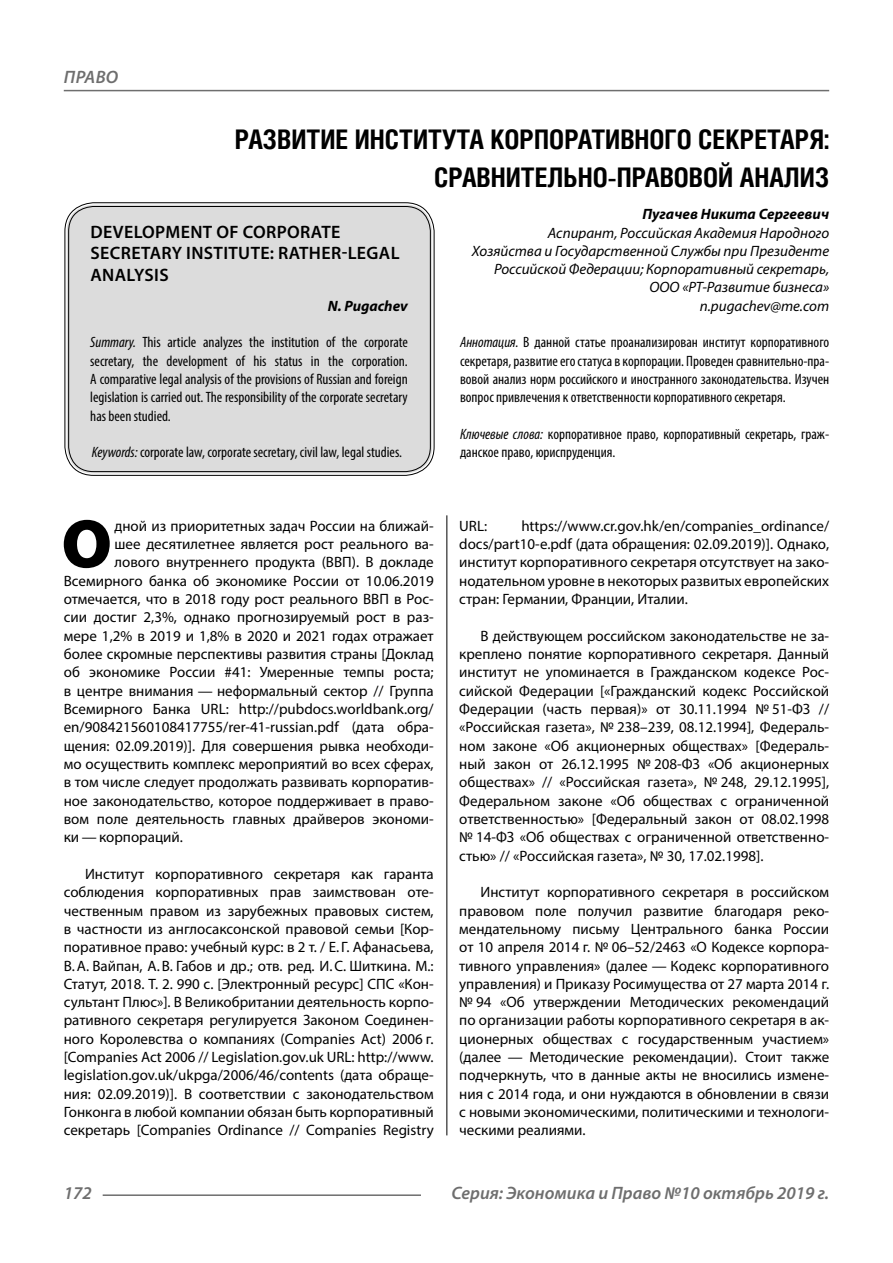
<style>
.page{position:relative;width:893px;height:1263px;background:#fff}
.page>*{position:absolute;margin:0;border:0;box-sizing:border-box;transform-origin:0 0}
.Bukvica{font:900 69.3px "Myriad Pro";color:#000}
.Header{font:700 27px/37.5px "Helios Cond C";color:#000;text-align:right}
.Header-eng{font:600 18px/21.6px "Myriad Pro";letter-spacing:.02em;color:#000}
.t1{font:italic 600 18px "Myriad Pro";color:#6e6e6e}
.Normal{font:15px/18.3px "Myriad Pro";color:#000;text-align:justify}
.Bukvica-2{font:15px "Myriad Pro";color:#000}
.Annotation-rus{font:condensed 15px/18.3px "Myriad Pro";color:#000;text-align:justify}
.Annotation-eng{font:condensed 15px/18.3px "Myriad Pro";color:#000;text-align:justify}
.Author-doc{font:italic 15px/18.3px "Myriad Pro";color:#000;text-align:right}
.Author{font:italic 700 15px "Myriad Pro";color:#000}
.Author-email{font:italic 15px "Myriad Pro";color:#000}
.Author-eng{font:italic 700 15px "Myriad Pro";letter-spacing:-.005em;color:#000}
.s1{font-style:italic}
</style>
<div class="page">
<hr style="left:446px;top:128px;width:1px;height:1007px;background:#000">
<div style="left:43px;top:0;width:786px;height:515px;background:#fff"></div>
<div style="left:67px;top:205px;width:365px;height:268px;background:#dcdcdc;border-radius:27px"></div>
<div style="left:65px;top:202px;width:369px;height:274px;border:1px solid #000;border-radius:29px"></div>
<div style="left:68px;top:206px;width:363px;height:266px;border:1px solid #000;border-radius:25px"></div>
<hr style="left:103px;top:1194px;width:318px;height:2px;background:#6e6e6e">
<hr style="left:64px;top:90px;width:765px;height:1px;background:#6e6e6e">
<p class="t1" style="left:64px;top:66px;width:24px">Право</p>
<p class="Header" style="left:235px;top:120px;width:596px">РАЗВИТИЕ ИНСТИТУТА КОРПОРАТИВНОГО СЕКРЕТАРЯ:<br>СРАВНИТЕЛЬНО-ПРАВОВОЙ АНАЛИЗ</p>
<p class="Author" style="left:642px;top:204px;width:188px">Пугачев Никита Сергеевич</p>
<p class="Author-doc" style="left:472px;top:223px;width:359px">Аспирант, Российская Академия Народного<br>Хозяйства и Государственной Службы при Президенте Российской Федерации; Корпоративный секретарь, ООО «РТ-Развитие бизнеса»</p>
<p class="Author-email" style="left:700px;top:296px;width:131px">n.pugachev@me.com</p>
<p class="Annotation-rus" style="left:460px;top:333px;width:371px"><span class="s1">Аннотация.</span> В данной статье проанализирован институт корпоративного секретаря, развитие его статуса в корпорации. Проведен сравнительно-пра&shy;вовой анализ норм российского и иностранного законодательства. Изучен вопрос привлечения к ответственности корпоративного секретаря.</p>
<p class="Annotation-rus" style="left:460px;top:425px;width:371px"><span class="s1">Ключевые слова:</span> корпоративное право, корпоративный секретарь, граж&shy;данское право, юриспруденция.</p>
<p class="Header-eng" style="left:90px;top:220px;width:311px">DEVELOPMENT OF CORPORATE<br>SECRETARY INSTITUTE: RATHER-LEGAL<br>ANALYSIS</p>
<p class="Author-eng" style="left:328px;top:296px;width:81px">N. Pugachev</p>
<p class="Annotation-eng" style="left:90px;top:333px;width:319px"><span class="s1">Summary.</span> This article analyzes the institution of the corporate secretary, the development of his status in the corporation.<br>A comparative legal analysis of the provisions of Russian and foreign legislation is carried out. The responsibility of the corporate secretary has been studied.</p>
<p class="Annotation-eng" style="left:92px;top:443px;width:312px"><span class="s1">Keywords:</span> corporate law, corporate secretary, civil law, legal studies.</p>
<p class="Bukvica" style="left:61px;top:498px;width:52px">О</p>
<p class="Bukvica-2" style="left:114px;top:516px;width:321px">дной из приоритетных задач России на ближай-</p>
<p class="Bukvica-2" style="left:114px;top:535px;width:321px">шее десятилетнее является рост реального ва-</p>
<p class="Bukvica-2" style="left:114px;top:553px;width:321px">лового внутреннего продукта (ВВП). В докладе</p>
<p class="Bukvica-2" style="left:64px;top:571px;width:371px">Всемирного банка об экономике России от 10.06.2019</p>
<p class="Bukvica-2" style="left:64px;top:590px;width:371px">отмечается, что в 2018 году рост реального ВВП в Рос-</p>
<p class="Bukvica-2" style="left:64px;top:608px;width:371px">сии достиг 2,3%, однако прогнозируемый рост в раз-</p>
<p class="Bukvica-2" style="left:64px;top:626px;width:371px">мере 1,2% в 2019 и 1,8% в 2020 и 2021 годах отражает</p>
<p class="Bukvica-2" style="left:64px;top:645px;width:371px">более скромные перспективы развития страны [Доклад</p>
<p class="Bukvica-2" style="left:64px;top:663px;width:371px">об экономике России #41: Умеренные темпы роста;</p>
<p class="Bukvica-2" style="left:64px;top:681px;width:371px">в центре внимания — неформальный сектор // Группа</p>
<p class="Bukvica-2" style="left:64px;top:700px;width:371px">Всемирного Банка URL: http://pubdocs.worldbank.org/</p>
<p class="Bukvica-2" style="left:64px;top:718px;width:371px">en/908421560108417755/rer‑41-russian.pdf (дата обра-</p>
<p class="Bukvica-2" style="left:64px;top:736px;width:371px">щения: 02.09.2019)]. Для совершения рывка необходи-</p>
<p class="Bukvica-2" style="left:64px;top:755px;width:371px">мо осуществить комплекс мероприятий во всех сферах,</p>
<p class="Bukvica-2" style="left:64px;top:773px;width:371px">в том числе следует продолжать развивать корпоратив-</p>
<p class="Bukvica-2" style="left:64px;top:791px;width:371px">ное законодательство, которое поддерживает в право-</p>
<p class="Bukvica-2" style="left:64px;top:810px;width:371px">вом поле деятельность главных драйверов экономи-</p>
<p class="Bukvica-2" style="left:64px;top:828px;width:121px">ки — корпораций.</p>
<p class="Normal" style="left:64px;top:864px;width:371px;text-indent:21px">Институт корпоративного секретаря как гаранта соблюдения корпоративных прав заимствован оте&shy;чественным правом из зарубежных правовых систем, в частности из англосаксонской правовой семьи [Кор&shy;поративное право: учебный курс: в 2 т. / Е. Г. Афанасьева, В.А. Вайпан, А.В. Габов и др.; отв. ред. И.С. Шиткина. М.:<br>Статут, 2018. Т. 2. 990 с. [Электронный ресурс] СПС «Кон&shy;сультант Плюс»]. В Великобритании деятельность корпо&shy;ративного секретаря регулируется Законом Соединен&shy;ного Королевства о компаниях (Companies Act) 2006 г. [Companies Act 2006 // Legislation.gov.uk URL: http://www. legislation.gov.uk/ukpga/2006/46/contents (дата обраще&shy;ния: 02.09.2019)]. В соответствии с законодательством Гонконга в любой компании обязан быть корпоративный секретарь [Companies Ordinance // Companies Registry</p>
<p class="Normal" style="left:459px;top:516px;width:371px;text-indent:62px">https://www.cr.gov.hk/en/companies_ordinance/ docs/part10-e.pdf (дата обращения: 02.09.2019)]. Однако, институт корпоративного секретаря отсутствует на зако&shy;нодательном уровне в некоторых развитых европейских стран: Германии, Франции, Италии.</p>
<p class="Normal" style="left:459px;top:626px;width:371px;text-indent:21px">В действующем российском законодательстве не за&shy;креплено понятие корпоративного секретаря. Данный институт не упоминается в Гражданском кодексе Рос&shy;сийской Федерации [«Гражданский кодекс Российской Федерации (часть первая)» от 30.11.1994 № 51-ФЗ // «Российская газета», № 238–239, 08.12.1994], Федераль&shy;ном законе «Об акционерных обществах» [Федераль&shy;ный закон от 26.12.1995 № 208-ФЗ «Об акционерных обществах» // «Российская газета», № 248, 29.12.1995], Федеральном законе «Об обществах с ограниченной ответственностью» [Федеральный закон от 08.02.1998 № 14-ФЗ «Об обществах с ограниченной ответственно&shy;стью» // «Российская газета», № 30, 17.02.1998].</p>
<p class="Normal" style="left:459px;top:883px;width:371px;text-indent:21px">Институт корпоративного секретаря в российском правовом поле получил развитие благодаря реко&shy;мендательному письму Центрального банка России от 10 апреля 2014 г. № 06–52/2463 «О Кодексе корпора&shy;тивного управления» (далее — Кодекс корпоративного управления) и Приказу Росимущества от 27 марта 2014 г. № 94 «Об утверждении Методических рекомендаций по организации работы корпоративного секретаря в ак&shy;ционерных обществах с государственным участием» (далее — Методические рекомендации). Стоит также подчеркнуть, что в данные акты не вносились измене&shy;ния с 2014 года, и они нуждаются в обновлении в связи с новыми экономическими, политическими и технологи&shy;ческими реалиями.</p>
<p class="Normal" style="left:459px;top:516px;width:29px">URL:</p>
<p class="t1" style="left:64px;top:1182px;width:30px">172</p>
<p class="t1" style="left:451px;top:1182px;width:379px">Серия: Экономика и Право №10 октябрь 2019 г.</p>
</div>
